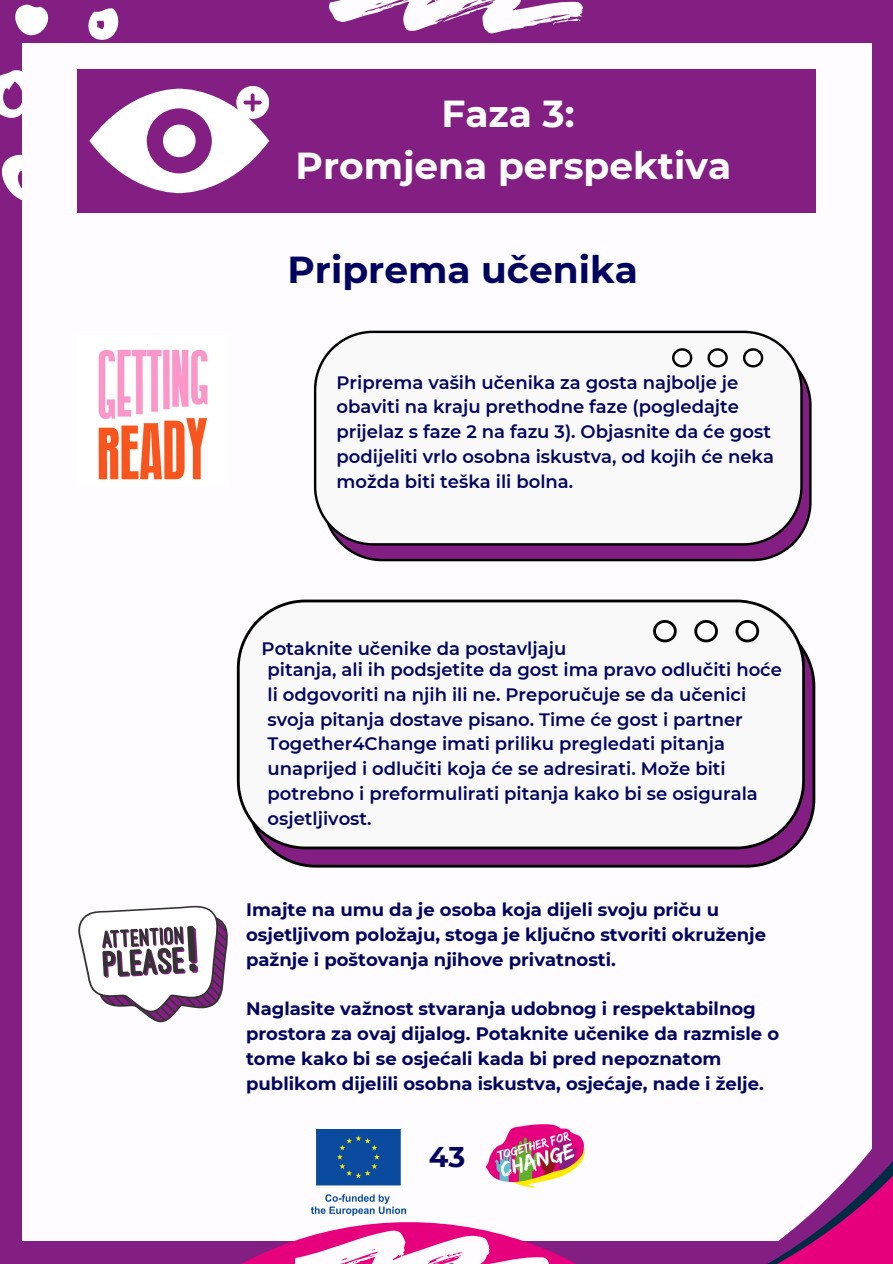
<style>
.page{position:relative;width:893px;height:1264px;background:#fff}
.page>*{position:absolute;margin:0;border:0;box-sizing:border-box;transform-origin:0 0}
.t1{font:700 37.5px/51.8px "Montserrat";color:#fff;text-align:center}
.t2{font:700 37.5px "Montserrat";color:#01045f}
.t3{font:700 28.5px "Montserrat";color:#01045f}
.t4{font:600 18px/24.8px "Montserrat";color:#01045f}
.t5{font:700 18px/24.8px "Montserrat";color:#01045f}
</style>
<div class="page">
<div style="left:0;top:0;width:892px;height:1263px;background:#831f82"></div>
<svg style="left:15px;top:4px;width:34px;height:32px"></svg>
<svg style="left:88px;top:8px;width:31px;height:32px"></svg>
<svg style="left:0;top:64px;width:23px;height:71px"></svg>
<svg style="left:1px;top:152px;width:22px;height:50px"></svg>
<div style="left:23px;top:43px;width:848px;height:1197px;background:#fefcff"></div>
<svg style="left:195px;top:1124px;width:422px;height:139px"></svg>
<svg style="left:329px;top:0;width:253px;height:34px"></svg>
<svg style="left:295px;top:1230px;width:253px;height:33px;background:#f188c3"></svg>
<div style="left:77px;top:69px;width:738px;height:143px;background:#831f82"></div>
<svg style="left:89px;top:86px;width:180px;height:108px"></svg>
<div style="left:163px;top:125px;width:32px;height:32px;background:#fff;border-radius:50%"></div>
<svg style="left:343px;top:376px;width:469px;height:185px;background:#7b347a"></svg>
<svg style="left:313px;top:330px;width:491px;height:217px"></svg>
<svg style="left:741px;top:346px;width:23px;height:23px"></svg>
<svg style="left:705px;top:346px;width:24px;height:23px"></svg>
<svg style="left:670px;top:346px;width:24px;height:23px"></svg>
<img style="left:98px;top:349px;width:110px;height:131px">
<svg style="left:271px;top:652px;width:544px;height:215px;background:#7b327a"></svg>
<svg style="left:236px;top:599px;width:570px;height:252px"></svg>
<svg style="left:733px;top:618px;width:28px;height:26px"></svg>
<svg style="left:692px;top:618px;width:27px;height:26px"></svg>
<svg style="left:651px;top:618px;width:27px;height:26px"></svg>
<svg style="left:78px;top:905px;width:150px;height:118px"></svg>
<svg style="left:617px;top:1063px;width:275px;height:200px"></svg>
<h1 class="t1" style="left:295px;top:88px;width:437px">Faza 3:<br>Promjena perspektiva</h1>
<h1 class="t2" style="left:287px;top:247px;width:352px">Priprema učenika</h1>
<p class="t4" style="left:336px;top:370px;width:439px">Priprema vaših učenika za gosta najbolje je obaviti na kraju prethodne faze (pogledajte prijelaz s faze 2 na fazu 3). Objasnite da će gost podijeliti vrlo osobna iskustva, od kojih će neka možda biti teška ili bolna.</p>
<p class="t4" style="left:261px;top:636px;width:306px">Potaknite učenike da postavljaju</p>
<p class="t4" style="left:267px;top:657px;width:516px">pitanja, ali ih podsjetite da gost ima pravo odlučiti hoće li odgovoriti na njih ili ne. Preporučuje se da učenici svoja pitanja dostave pisano. Time će gost i partner Together4Change imati priliku pregledati pitanja unaprijed i odlučiti koja će se adresirati. Može biti potrebno i preformulirati pitanja kako bi se osigurala osjetljivost.</p>
<p class="t5" style="left:246px;top:897px;width:521px">Imajte na umu da je osoba koja dijeli svoju priču u osjetljivom položaju, stoga je ključno stvoriti okruženje pažnje i poštovanja njihove privatnosti.</p>
<p class="t5" style="left:246px;top:996px;width:534px">Naglasite važnost stvaranja udobnog i respektabilnog prostora za ovaj dijalog. Potaknite učenike da razmisle o tome kako bi se osjećali kada bi pred nepoznatom publikom dijelili osobna iskustva, osjećaje, nade i želje.</p>
<p class="t3" style="left:428px;top:1139px;width:38px">43</p>
</div>
